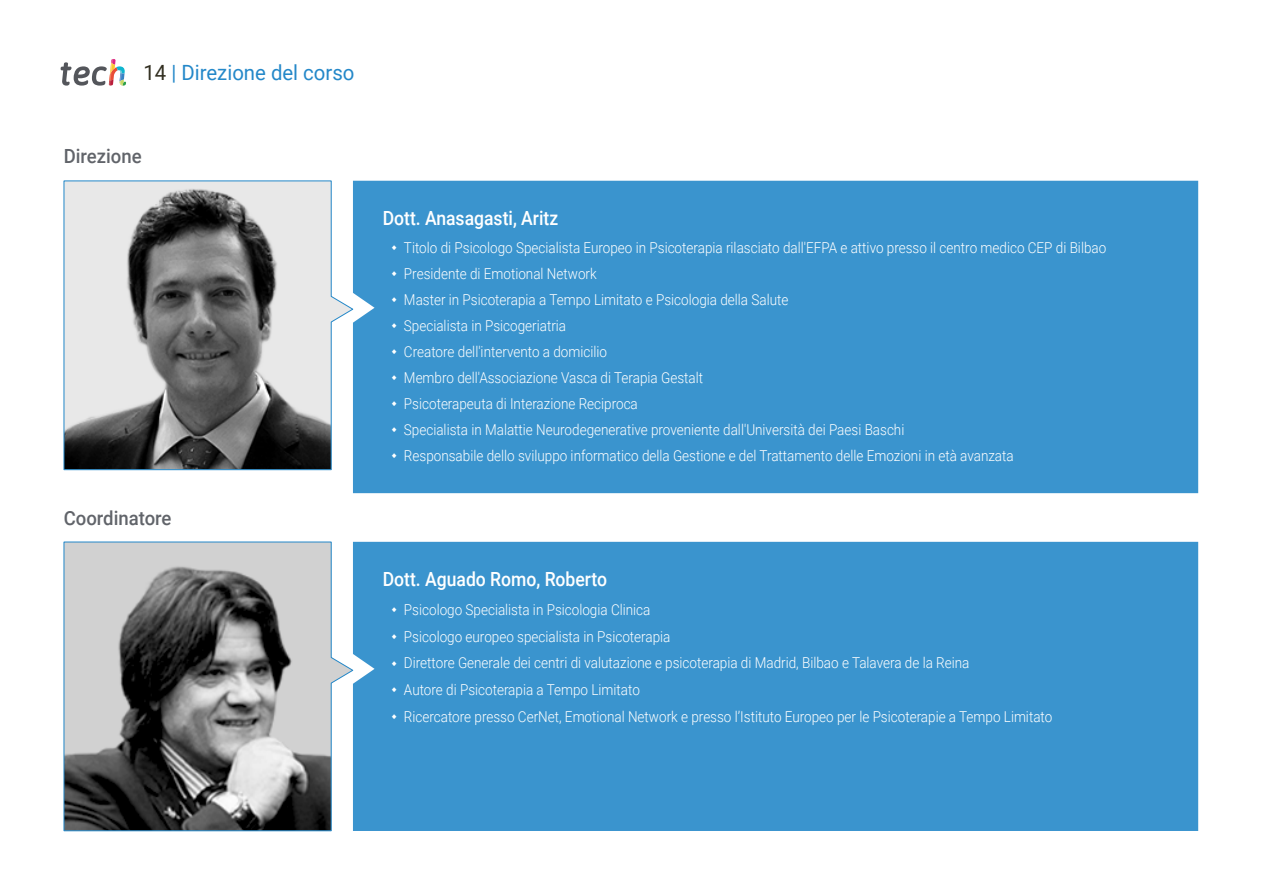
<style>
.page{position:relative;width:1263px;height:893px;background:#fff}
.page>*{position:absolute;margin:0;border:0;box-sizing:border-box;transform-origin:0 0}
.t1{font:21px "Roboto";color:#2488c9}
.t2{font:500 19.5px "Roboto";color:#fff;scale:.9 1}
.t3{font:500 19.5px "Roboto";color:#61646a;scale:.95 1}
.t4{font:300 15px/26px "Roboto";color:#fff;scale:.9 1}
.s1{color:#312e20}
</style>
<div class="page">
<svg style="left:61px;top:59px;width:65px;height:27px"></svg>
<div style="left:353px;top:181px;width:845px;height:312px;background:#3a94ce"></div>
<div style="left:353px;top:542px;width:845px;height:289px;background:#3a94ce"></div>
<svg style="left:64px;top:181px;width:289px;height:289px;background:#9c9d9e"></svg>
<svg style="left:64px;top:542px;width:289px;height:289px;background:#8e8f90"></svg>
<svg style="left:392px;top:607px;width:5px;height:5px"></svg>
<svg style="left:392px;top:634px;width:5px;height:5px"></svg>
<svg style="left:392px;top:661px;width:5px;height:5px"></svg>
<svg style="left:392px;top:688px;width:5px;height:5px"></svg>
<svg style="left:392px;top:714px;width:5px;height:5px"></svg>
<svg style="left:392px;top:245px;width:5px;height:5px"></svg>
<svg style="left:392px;top:271px;width:5px;height:5px"></svg>
<svg style="left:392px;top:297px;width:5px;height:5px"></svg>
<svg style="left:392px;top:323px;width:5px;height:5px"></svg>
<svg style="left:392px;top:349px;width:5px;height:5px"></svg>
<svg style="left:392px;top:375px;width:5px;height:5px"></svg>
<svg style="left:392px;top:401px;width:5px;height:5px"></svg>
<svg style="left:392px;top:427px;width:5px;height:5px"></svg>
<svg style="left:392px;top:453px;width:5px;height:5px"></svg>
<h1 class="t1" style="left:144px;top:57px;width:213px"><span class="s1">14</span> | Direzione del corso</h1>
<h2 class="t3" style="left:64px;top:143px;width:84px">Direzione</h2>
<h2 class="t3" style="left:64px;top:504px;width:115px">Coordinatore</h2>
<h2 class="t2" style="left:383px;top:205px;width:196px">Dott. Anasagasti, Aritz</h2>
<p class="t4" style="left:404px;top:234px;width:782px">Titolo di Psicologo Specialista Europeo in Psicoterapia rilasciato dall'EFPA e attivo presso il centro medico CEP di Bilbao Presidente di Emotional Network<br>Master in Psicoterapia a Tempo Limitato e Psicologia della Salute<br>Specialista in Psicogeriatria<br>Creatore dell'intervento a domicilio<br>Membro dell'Associazione Vasca di Terapia Gestalt<br>Psicoterapeuta di Interazione Reciproca<br>Specialista in Malattie Neurodegenerative proveniente dall'Università dei Paesi Baschi<br>Responsabile dello sviluppo informatico della Gestione e del Trattamento delle Emozioni in età avanzata</p>
<h2 class="t2" style="left:383px;top:566px;width:251px">Dott. Aguado Romo, Roberto</h2>
<p class="t4" style="left:404px;top:596px;width:722px;line-height:26.7px">Psicologo Specialista in Psicologia Clinica<br>Psicologo europeo specialista in Psicoterapia<br>Direttore Generale dei centri di valutazione e psicoterapia di Madrid, Bilbao e Talavera de la Reina<br>Autore di Psicoterapia a Tempo Limitato<br>Ricercatore presso CerNet, Emotional Network e presso l’Istituto Europeo per le Psicoterapie a Tempo Limitato</p>
</div>
